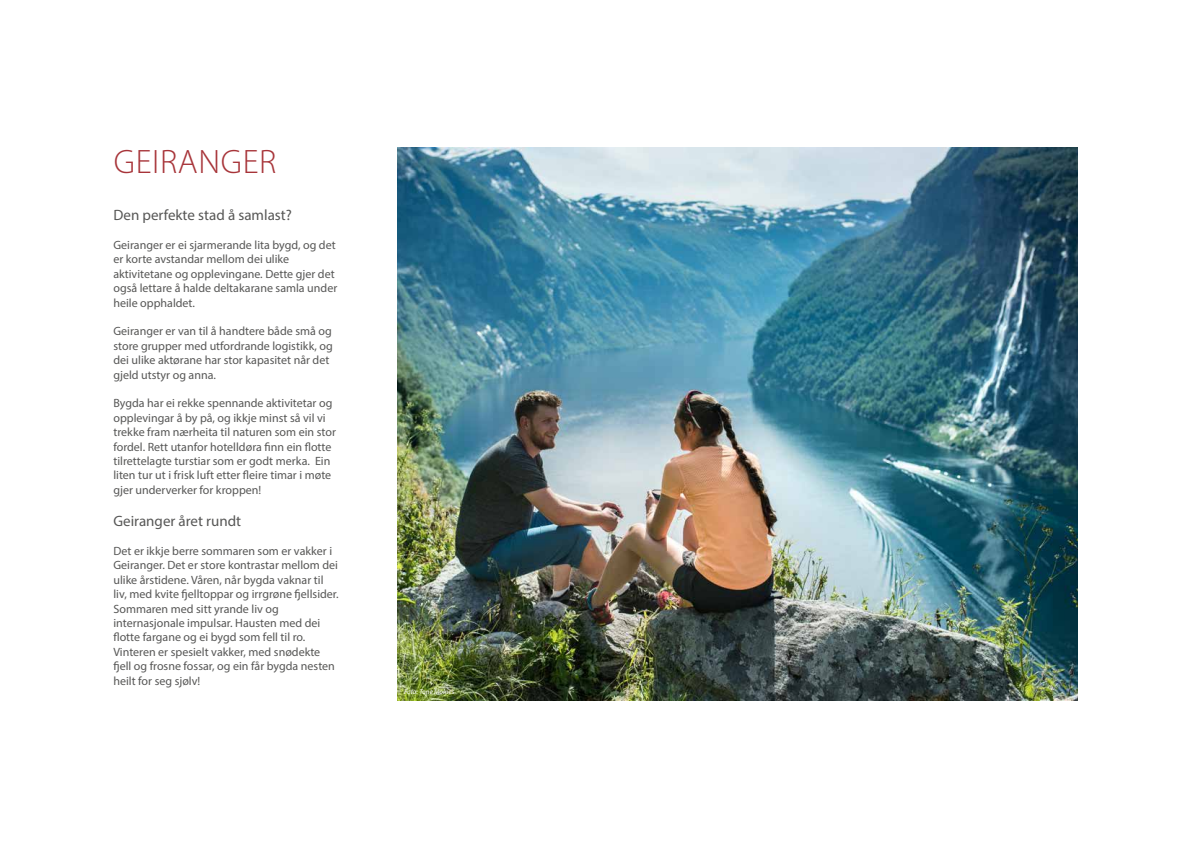
<style>
.page{position:relative;width:1191px;height:842px;background:#fff}
.page>*{position:absolute;margin:0;border:0;box-sizing:border-box;transform-origin:0 0}
.t1{font:300 34px "Myriad Pro";letter-spacing:.02em;color:#a73439}
.t2{font:15px "Myriad Pro";color:#575756}
.t3{font:12px/14.4px "Myriad Pro";color:#575756}
.t4{font:italic 7px "Myriad Pro";color:#fff}
</style>
<div class="page">
<img style="left:397px;top:147px;width:680px;height:553px">
<h1 class="t1" style="left:114px;top:141px;width:164px">GEIRANGER</h1>
<p class="t2" style="left:113px;top:206px;width:180px">Den perfekte stad å samlast?</p>
<p class="t3" style="left:113px;top:238px;width:225px">Geiranger er ei sjarmerande lita bygd, og det er korte avstandar mellom dei ulike aktivitetane og opplevingane. Dette gjer det også lettare å halde deltakarane samla under heile opphaldet.</p>
<p class="t3" style="left:113px;top:324px;width:221px">Geiranger er van til å handtere både små og store grupper med utfordrande logistikk, og dei ulike aktørane har stor kapasitet når det gjeld utstyr og anna.</p>
<p class="t3" style="left:113px;top:396px;width:224px">Bygda har ei rekke spennande aktivitetar og opplevingar å by på, og ikkje minst så vil vi trekke fram nærheita til naturen som ein stor fordel. Rett utanfor hotelldøra finn ein flotte tilrettelagte turstiar som er godt merka. Ein liten tur ut i frisk luft etter fleire timar i møte gjer underverker for kroppen!</p>
<p class="t2" style="left:113px;top:512px;width:129px">Geiranger året rundt</p>
<p class="t3" style="left:113px;top:544px;width:227px">Det er ikkje berre sommaren som er vakker i Geiranger. Det er store kontrastar mellom dei ulike årstidene. Våren, når bygda vaknar til liv, med kvite fjelltoppar og irrgrøne fjellsider.<br>Sommaren med sitt yrande liv og internasjonale impulsar. Hausten med dei flotte fargane og ei bygd som fell til ro.<br>Vinteren er spesielt vakker, med snødekte fjell og frosne fossar, og ein får bygda nesten heilt for seg sjølv!</p>
<p class="t4" style="left:404px;top:687px;width:52px">Foto: Tone Molnes</p>
</div>
